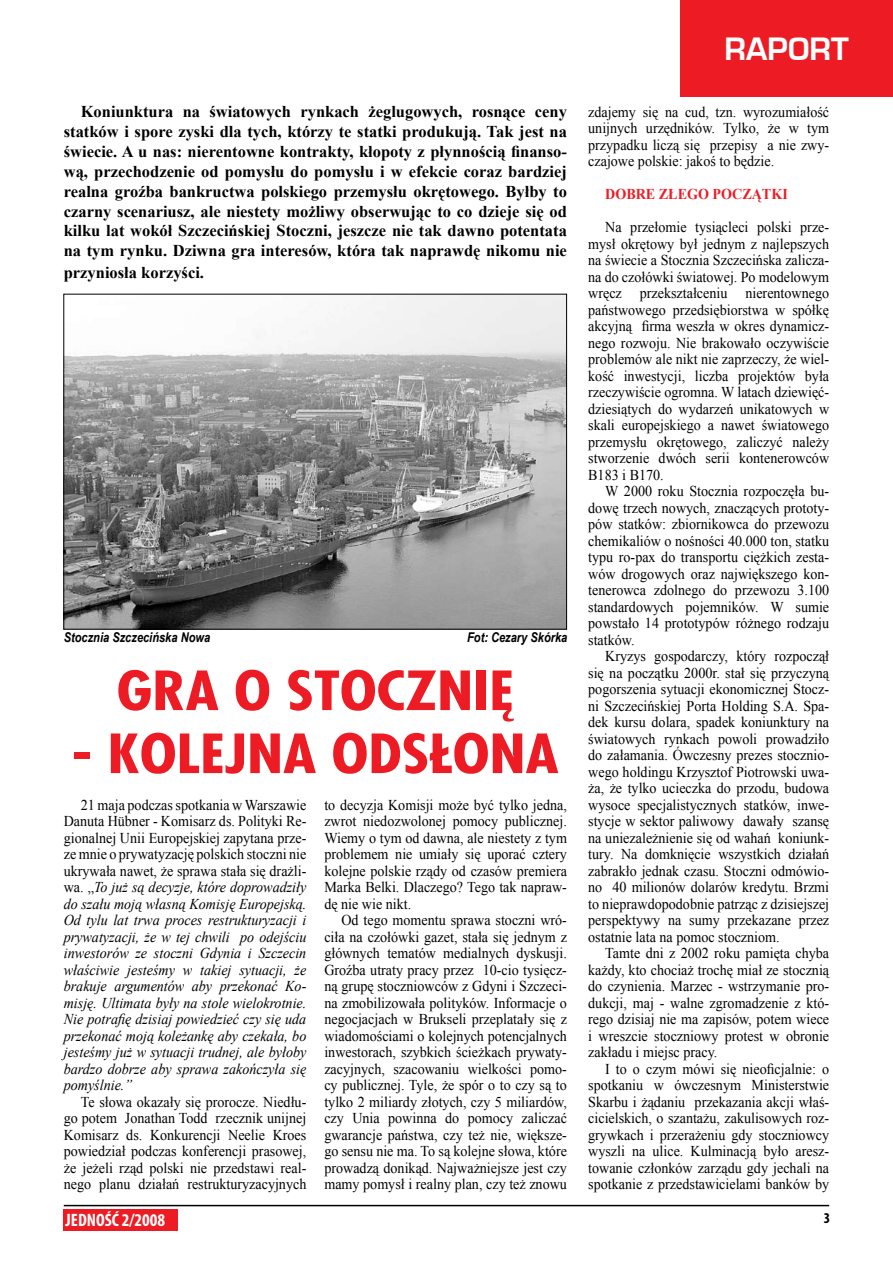
<style>
.page{position:relative;width:893px;height:1263px;background:#fff}
.page>*{position:absolute;margin:0;border:0;box-sizing:border-box;transform-origin:0 0}
.t1{font:700 52.5px "Fujiyama";color:#ed1c24;scale:1.2 1}
.t2{font:700 30px "Euromode";color:#fff}
.t3{font:700 condensed 18px "Myriad Pro";color:#fff}
.t4{font:700 16.5px/19.8px "Times New Roman";color:#000;text-align:justify}
.t5{font:15px/16.5px "Times New Roman";color:#000;text-align:justify;scale:.94 1}
.t6{font:italic 15px/16.5px "Times New Roman";color:#000;text-align:justify;scale:.94 1}
.t7{font:700 15px "Times New Roman";color:#ed1c24;scale:.94 1}
.t8{font:italic 700 13.5px "Arial Narrow";color:#000}
.s1{font-style:normal}
</style>
<div class="page">
<div style="left:680px;top:0;width:213px;height:96px;background:#ed1c24"></div>
<div style="left:64px;top:1209px;width:114px;height:21px;background:#ed1c24"></div>
<hr style="left:64px;top:1205px;width:765px;height:1px;background:#000">
<img style="left:65px;top:296px;width:500px;height:331px">
<p class="t4" style="left:64px;top:102px;width:505px;text-indent:17px">Koniunktura na światowych rynkach żeglugowych, rosnące ceny statków i spore zyski dla tych, którzy te statki produkują. Tak jest na świecie. A u nas: nierentowne kontrakty, kłopoty z płynnością finanso&shy;wą, przechodzenie od pomysłu do pomysłu i w efekcie coraz bardziej realna groźba bankructwa polskiego przemysłu okrętowego. Byłby to czarny scenariusz, ale niestety możliwy obserwując to co dzieje się od kilku lat wokół Szczecińskiej Stoczni, jeszcze nie tak dawno potentata na tym rynku. Dziwna gra interesów, która tak naprawdę nikomu nie</p>
<p class="t4" style="left:64px;top:262px;width:142px">przyniosła korzyści.</p>
<p class="t8" style="left:64px;top:627px;width:148px">Stocznia Szczecińska Nowa</p>
<p class="t8" style="left:467px;top:627px;width:102px">Fot: Cezary Skórka</p>
<h1 class="t1" style="left:117px;top:656px;width:332px">GRA O STOCZNIĘ</h1>
<h1 class="t1" style="left:72px;top:719px;width:407px">- KOLEJNA ODSŁONA</h1>
<p class="t6" style="left:64px;top:796px;width:260px;text-indent:17px"><span class="s1">21 maja podczas spotkania w Warszawie Danuta Hübner - Komisarz ds. Polityki Re&shy;gionalnej Unii Europejskiej zapytana prze&shy;ze mnie o prywatyzację polskich stoczni nie ukrywała nawet, że sprawa stała się drażli&shy;wa. „</span>To już są decyzje, które doprowadziły do szału moją własną Komisję Europejską.<br>Od tylu lat trwa proces restrukturyzacji i prywatyzacji, że w tej chwili po odejściu inwestorów ze stoczni Gdynia i Szczecin właściwie jesteśmy w takiej sytuacji, że brakuje argumentów aby przekonać Ko&shy;misję. Ultimata były na stole wielokrotnie.<br>Nie potrafię dzisiaj powiedzieć czy się uda przekonać moją koleżankę aby czekała, bo jesteśmy już w sytuacji trudnej, ale byłoby bardzo dobrze aby sprawa zakończyła się pomyślnie.”</p>
<p class="t5" style="left:64px;top:1093px;width:260px;text-indent:17px">Te słowa okazały się prorocze. Niedłu&shy;go potem Jonathan Todd rzecznik unijnej Komisarz ds. Konkurencji Neelie Kroes powiedział podczas konferencji prasowej, że jeżeli rząd polski nie przedstawi real&shy;nego planu działań restrukturyzacyjnych</p>
<p class="t3" style="left:66px;top:1208px;width:101px">JEDNOŚĆ 2/2008</p>
<p class="t5" style="left:324px;top:796px;width:260px">to decyzja Komisji może być tylko jedna, zwrot niedozwolonej pomocy publicznej.<br>Wiemy o tym od dawna, ale niestety z tym problemem nie umiały się uporać cztery kolejne polskie rządy od czasów premiera Marka Belki. Dlaczego? Tego tak napraw&shy;dę nie wie nikt.</p>
<p class="t5" style="left:324px;top:912px;width:260px;text-indent:17px">Od tego momentu sprawa stoczni wró&shy;ciła na czołówki gazet, stała się jednym z głównych tematów medialnych dyskusji.<br>Groźba utraty pracy przez 10-cio tysięcz&shy;ną grupę stoczniowców z Gdyni i Szczeci&shy;na zmobilizowała polityków. Informacje o negocjacjach w Brukseli przeplatały się z wiadomościami o kolejnych potencjalnych inwestorach, szybkich ścieżkach prywaty&shy;zacyjnych, szacowaniu wielkości pomo&shy;cy publicznej. Tyle, że spór o to czy są to tylko 2 miliardy złotych, czy 5 miliardów, czy Unia powinna do pomocy zaliczać gwarancje państwa, czy też nie, większe&shy;go sensu nie ma. To są kolejne słowa, które prowadzą donikąd. Najważniejsze jest czy mamy pomysł i realny plan, czy też znowu</p>
<h2 class="t2" style="left:724px;top:30px;width:126px">RAPORT</h2>
<p class="t5" style="left:588px;top:103px;width:258px">zdajemy się na cud, tzn. wyrozumiałość unijnych urzędników. Tylko, że w tym przypadku liczą się przepisy a nie zwy&shy;czajowe polskie: jakoś to będzie.</p>
<p class="t7" style="left:605px;top:184px;width:196px">Dobre złego początki</p>
<p class="t5" style="left:588px;top:219px;width:258px;text-indent:17px">Na przełomie tysiącleci polski prze&shy;mysł okrętowy był jednym z najlepszych na świecie a Stocznia Szczecińska zalicza&shy;na do czołówki światowej. Po modelowym wręcz przekształceniu nierentownego państwowego przedsiębiorstwa w spółkę akcyjną firma weszła w okres dynamicz&shy;nego rozwoju. Nie brakowało oczywiście problemów ale nikt nie zaprzeczy, że wiel&shy;kość inwestycji, liczba projektów była rzeczywiście ogromna. W latach dziewięć&shy;dziesiątych do wydarzeń unikatowych w skali europejskiego a nawet światowego przemysłu okrętowego, zaliczyć należy stworzenie dwóch serii kontenerowców B183 i B170.</p>
<p class="t5" style="left:588px;top:483px;width:258px;text-indent:17px">W 2000 roku Stocznia rozpoczęła bu&shy;dowę trzech nowych, znaczących prototy&shy;pów statków: zbiornikowca do przewozu chemikaliów o nośności 40.000 ton, statku typu ro-pax do transportu ciężkich zesta&shy;wów drogowych oraz największego kon&shy;tenerowca zdolnego do przewozu 3.100 standardowych pojemników. W sumie powstało 14 prototypów różnego rodzaju statków.</p>
<p class="t5" style="left:588px;top:648px;width:258px;text-indent:17px">Kryzys gospodarczy, który rozpoczął się na początku 2000r. stał się przyczyną pogorszenia sytuacji ekonomicznej Stocz&shy;ni Szczecińskiej Porta Holding S.A. Spa&shy;dek kursu dolara, spadek koniunktury na światowych rynkach powoli prowadziło do załamania. Ówczesny prezes stocznio&shy;wego holdingu Krzysztof Piotrowski uwa&shy;ża, że tylko ucieczka do przodu, budowa wysoce specjalistycznych statków, inwe&shy;stycje w sektor paliwowy dawały szansę na uniezależnienie się od wahań koniunk&shy;tury. Na domknięcie wszystkich działań zabrakło jednak czasu. Stoczni odmówio&shy;no 40 milionów dolarów kredytu. Brzmi to nieprawdopodobnie patrząc z dzisiejszej perspektywy na sumy przekazane przez ostatnie lata na pomoc stoczniom.</p>
<p class="t5" style="left:588px;top:945px;width:258px;text-indent:17px">Tamte dni z 2002 roku pamięta chyba każdy, kto chociaż trochę miał ze stocznią do czynienia. Marzec - wstrzymanie pro&shy;dukcji, maj - walne zgromadzenie z któ&shy;rego dzisiaj nie ma zapisów, potem wiece i wreszcie stoczniowy protest w obronie zakładu i miejsc pracy.</p>
<p class="t5" style="left:588px;top:1060px;width:258px;text-indent:17px">I to o czym mówi się nieoficjalnie: o spotkaniu w ówczesnym Ministerstwie Skarbu i żądaniu przekazania akcji właś&shy;cicielskich, o szantażu, zakulisowych roz&shy;grywkach i przerażeniu gdy stoczniowcy wyszli na ulice. Kulminacją było aresz&shy;towanie członków zarządu gdy jechali na spotkanie z przedstawicielami banków by</p>
</div>
